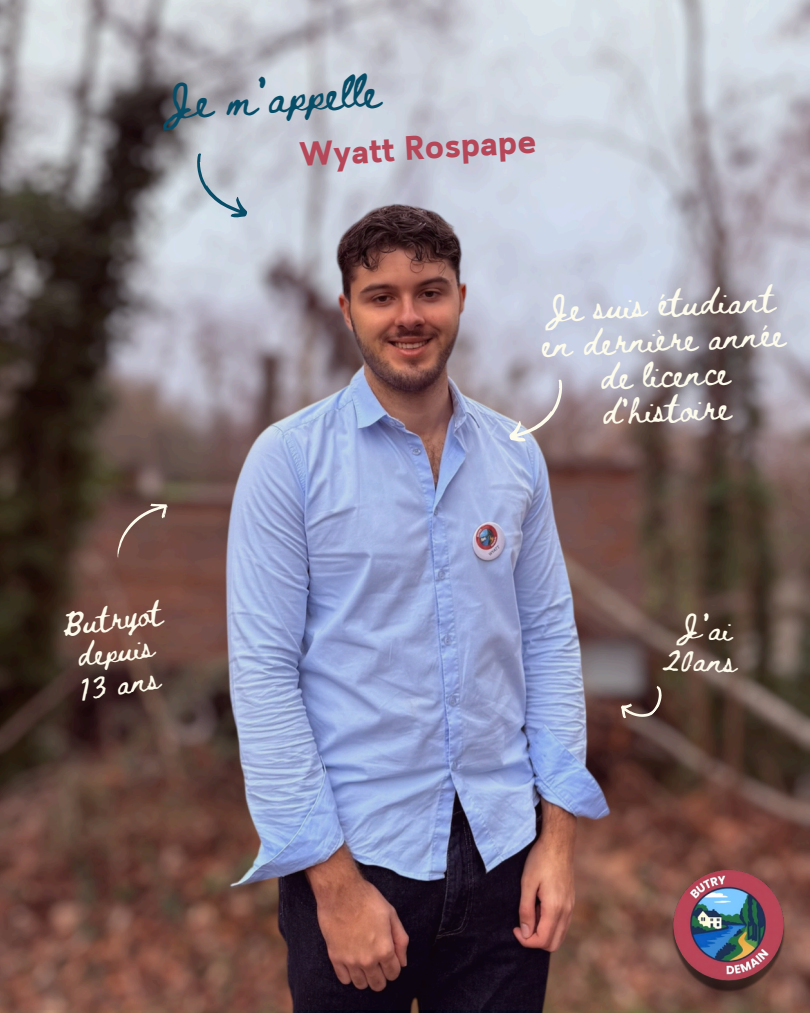
<style>
.page{position:relative;width:810px;height:1013px;background:#fff}
.page>*{position:absolute;margin:0;border:0;box-sizing:border-box;transform-origin:0 0}
.t1{font:700 33.7px "Cloud";color:#b54759}
.t2{font:33.7px "Beth Ellen";color:#084d67}
.t3{font:25.7px/35.1px "Beth Ellen";color:#fdfbec;text-align:center}
.t4{font:23.5px/32.3px "Beth Ellen";color:#fdfbec;text-align:center}
</style>
<div class="page">
<img style="left:0;top:0;width:810px;height:1010px">
<svg style="left:616px;top:675px;width:53px;height:56px;background:#614d48"></svg>
<svg style="left:504px;top:378px;width:71px;height:71px;background:#a79da7"></svg>
<svg style="left:118px;top:504px;width:50px;height:53px;background:#7a5b54"></svg>
<img style="left:654px;top:856px;width:150px;height:150px">
<svg style="left:183px;top:152px;width:69px;height:74px;background:#b7c2cd"></svg>
<h2 class="t2" style="left:167px;top:86px;width:214px;rotate:-3deg">Je m’appelle</h2>
<h1 class="t1" style="left:298px;top:135px;width:239px;rotate:-3deg">Wyatt Rospape</h1>
<p class="t4" style="left:60px;top:611px;width:102px;rotate:-7deg">Butryot depuis</p>
<p class="t4" style="left:78px;top:674px;width:82px;rotate:-7deg">13 ans</p>
<p class="t3" style="left:540px;top:296px;width:244px;rotate:-3deg">Je suis étudiant en dernière année de licence d'histoire</p>
<p class="t4" style="left:682px;top:613px;width:52px;rotate:3deg">J’ai</p>
<p class="t4" style="left:663px;top:644px;width:76px;rotate:3deg">20ans</p>
</div>
